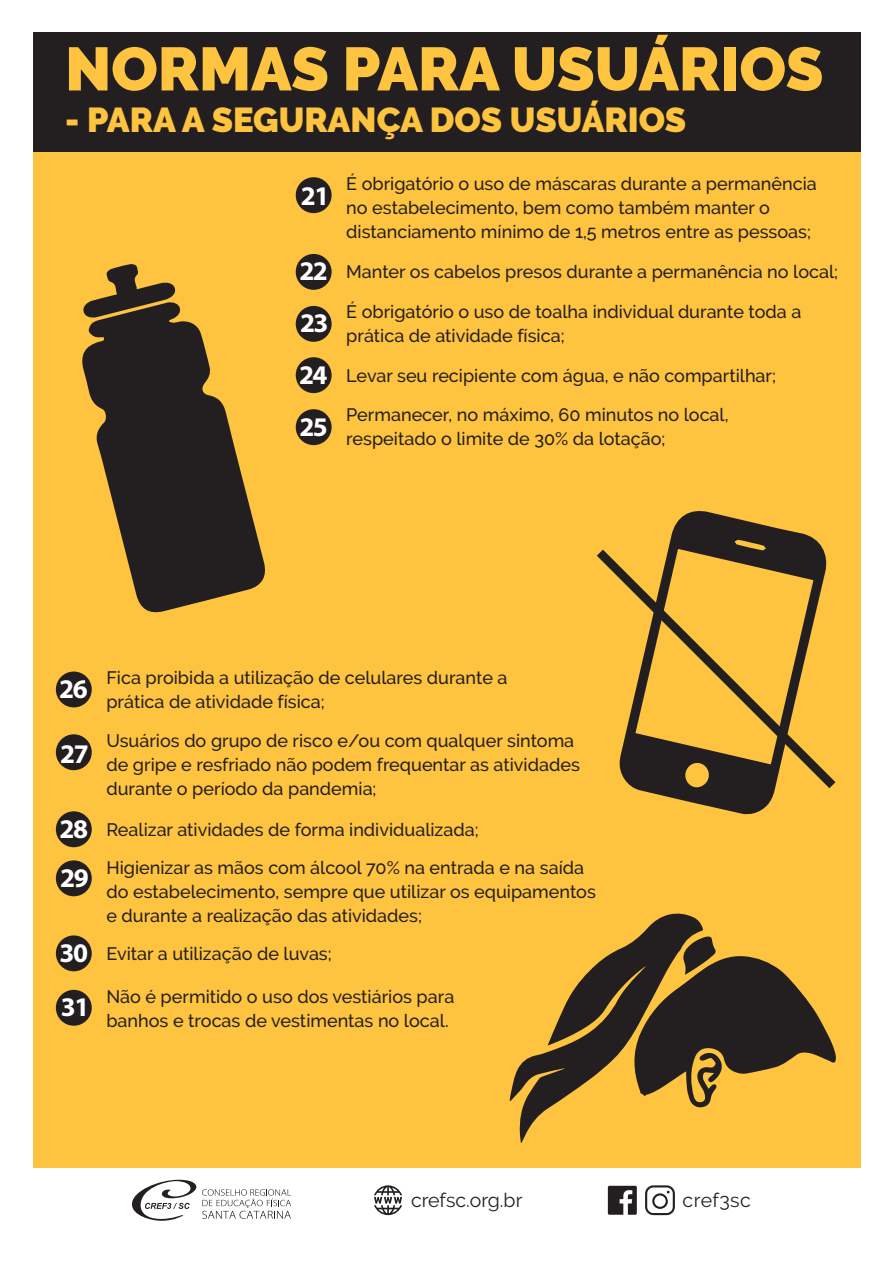
<style>
.page{position:relative;width:893px;height:1263px;background:#fff}
.page>*{position:absolute;margin:0;border:0;box-sizing:border-box;transform-origin:0 0}
.t1{font:900 60.9px "Raleway";color:#fec33f}
.t2{font:900 34.5px "Raleway";color:#fec33f}
.t3{font:700 27px/54.4px "Myriad Pro";letter-spacing:-.055em;color:#fff}
.t4{font:19.5px "Raleway";color:#231f20}
.t5{font:19.5px "Raleway";letter-spacing:.025em;color:#231f20}
.t6{font:500 18px/24px "Raleway";color:#231f20}
</style>
<div class="page">
<div style="left:33px;top:152px;width:827px;height:1016px;background:#fec33f"></div>
<div style="left:33px;top:32px;width:827px;height:120px;background:#231f20"></div>
<svg style="left:634px;top:511px;width:190px;height:303px"></svg>
<svg style="left:82px;top:303px;width:183px;height:310px;fill:#231f20"></svg>
<svg style="left:82px;top:264px;width:94px;height:55px"></svg>
<svg style="left:510px;top:913px;width:326px;height:230px"></svg>
<div style="left:296px;top:254px;width:36px;height:36px;background:#231f20;border-radius:50%"></div>
<div style="left:296px;top:357px;width:36px;height:36px;background:#231f20;border-radius:50%"></div>
<div style="left:296px;top:306px;width:36px;height:36px;background:#231f20;border-radius:50%"></div>
<div style="left:296px;top:409px;width:36px;height:36px;background:#231f20;border-radius:50%"></div>
<div style="left:56px;top:734px;width:36px;height:36px;background:#231f20;border-radius:50%"></div>
<div style="left:56px;top:671px;width:36px;height:36px;background:#231f20;border-radius:50%"></div>
<div style="left:56px;top:811px;width:36px;height:36px;background:#231f20;border-radius:50%"></div>
<div style="left:56px;top:935px;width:36px;height:36px;background:#231f20;border-radius:50%"></div>
<div style="left:56px;top:990px;width:36px;height:36px;background:#231f20;border-radius:50%"></div>
<div style="left:56px;top:860px;width:36px;height:36px;background:#231f20;border-radius:50%"></div>
<div style="left:296px;top:177px;width:36px;height:36px;background:#231f20;border-radius:50%"></div>
<svg style="left:597px;top:550px;width:238px;height:238px"></svg>
<svg style="left:202px;top:1189px;width:89px;height:30px"></svg>
<svg style="left:132px;top:1180px;width:64px;height:41px"></svg>
<svg style="left:608px;top:1186px;width:29px;height:29px"></svg>
<svg style="left:645px;top:1185px;width:30px;height:30px"></svg>
<svg style="left:374px;top:1185px;width:28px;height:30px"></svg>
<h1 class="t1" style="left:65px;top:34px;width:760px">NORMAS PARA USUÁRIOS</h1>
<h2 class="t2" style="left:65px;top:100px;width:622px">- PARA A SEGURANÇA DOS USUÁRIOS</h2>
<p class="t6" style="left:346px;top:172px;width:472px">É obrigatório o uso de máscaras durante a permanência no estabelecimento, bem como também manter o distanciamento mínimo de 1,5 metros entre as pessoas;</p>
<p class="t6" style="left:346px;top:260px;width:493px">Manter os cabelos presos durante a permanência no local;</p>
<p class="t6" style="left:346px;top:300px;width:457px">É obrigatório o uso de toalha individual durante toda a prática de atividade física;</p>
<p class="t6" style="left:346px;top:363px;width:431px">Levar seu recipiente com água, e não compartilhar;</p>
<p class="t6" style="left:346px;top:403px;width:384px">Permanecer, no máximo, 60 minutos no local, respeitado o limite de 30% da lotação;</p>
<h3 class="t3" style="left:301px;top:168px;width:30px">21</h3>
<h3 class="t3" style="left:299px;top:243px;width:30px">22</h3>
<h3 class="t3" style="left:300px;top:295px;width:30px">23</h3>
<h3 class="t3" style="left:299px;top:346px;width:30px">24</h3>
<h3 class="t3" style="left:299px;top:399px;width:30px">25</h3>
<h3 class="t3" style="left:59px;top:661px;width:30px">26</h3>
<h3 class="t3" style="left:60px;top:725px;width:30px">27</h3>
<h3 class="t3" style="left:60px;top:801px;width:30px">28</h3>
<h3 class="t3" style="left:60px;top:850px;width:30px">29</h3>
<h3 class="t3" style="left:60px;top:925px;width:31px">30<br>31</h3>
<p class="t6" style="left:106px;top:666px;width:403px">Fica proibida a utilização de celulares durante a prática de atividade física;</p>
<p class="t6" style="left:106px;top:729px;width:475px">Usuários do grupo de risco e/ou com qualquer sintoma de gripe e resfriado não podem frequentar as atividades durante o período da pandemia;</p>
<p class="t6" style="left:106px;top:811px;width:479px;line-height:37.7px">Realizar atividades de forma individualizada;<br>Higienizar as mãos com álcool 70% na entrada e na saída</p>
<p class="t6" style="left:106px;top:879px;width:491px">do estabelecimento, sempre que utilizar os equipamentos e durante a realização das atividades;</p>
<p class="t6" style="left:106px;top:941px;width:227px">Evitar a utilização de luvas;</p>
<p class="t6" style="left:106px;top:985px;width:349px">Não é permitido o uso dos vestiários para banhos e trocas de vestimentas no local.</p>
<p class="t4" style="left:411px;top:1189px;width:113px">crefsc.org.br</p>
<p class="t5" style="left:683px;top:1189px;width:70px">cref3sc</p>
</div>
